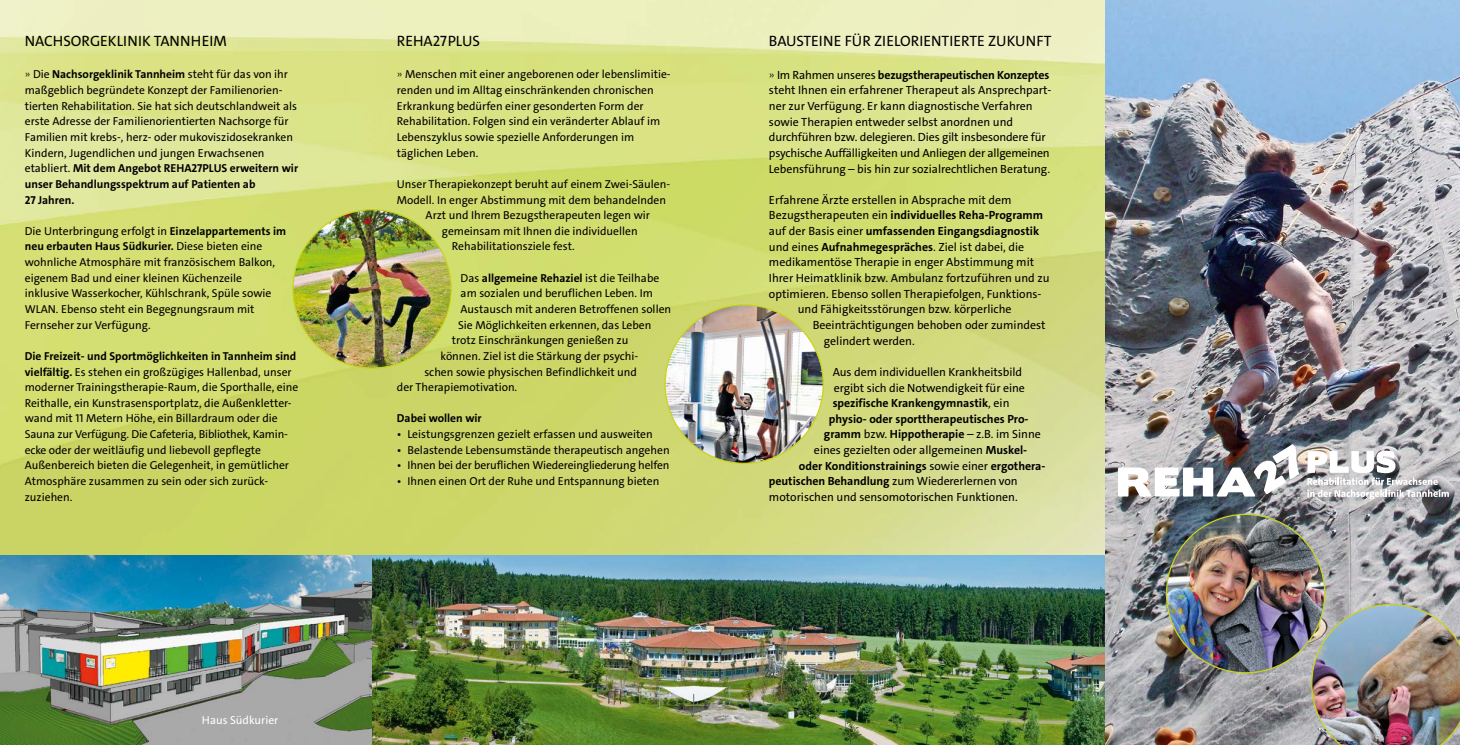
<style>
.page{position:relative;width:1460px;height:745px;background:#fff}
.page>*{position:absolute;margin:0;border:0;box-sizing:border-box;transform-origin:0 0}
.t1{font:15px "The Sans C4 s";color:#000}
.t2{font:11.88px/15.6px "The Sans C4 s";color:#000}
.t3{font:700 11.88px "The Sans C4 s";color:#000}
.t4{font:11.5px/15.6px "The Sans C4 s";color:#000}
.t5{font:700 11.5px "The Sans C4 s";color:#000}
.t6{font:11.5px "The Sans C4 s";color:#fff}
.s1{font-weight:300}
.s2{font-weight:700}
.s3{font-weight:400}
</style>
<div class="page">
<img style="left:0;top:0;width:1106px;height:555px">
<img style="left:0;top:555px;width:1106px;height:189px">
<img style="left:293px;top:210px;width:158px;height:158px;border-radius:79px">
<img style="left:665px;top:305px;width:158px;height:158px;border-radius:79px">
<img style="left:1106px;top:0;width:354px;height:744px">
<img style="left:1166px;top:514px;width:159px;height:158px;border-radius:79px">
<img style="left:1311px;top:603px;width:149px;height:141px">
<img style="left:1118px;top:444px;width:181px;height:52px">
<svg style="left:1307px;top:450px;width:142px;height:49px"></svg>
<h1 class="t1" style="left:25px;top:31px;width:203px">NACHSORGEKLINIK TANNHEIM</h1>
<h1 class="t1" style="left:769px;top:31px;width:284px">BAUSTEINE FÜR ZIELORIENTIERTE ZUKUNFT</h1>
<p class="t4" style="left:25px;top:67px;width:275px"><span class="s1">»</span> Die <span class="s2">Nachsorgeklinik Tannheim</span> steht für das von ihr maßgeblich begründete Konzept der Familienorien&shy;tierten Rehabilitation. Sie hat sich deutschlandweit als erste Adresse der Familienorientierten Nachsorge für Familien mit krebs-, herz- oder mukoviszidosekranken Kindern, Jugendlichen und jungen Erwachsenen etabliert. <span class="s2">Mit dem Angebot REHA27PLUS erweitern wir unser Behandlungsspektrum auf Patienten ab<br>27 Jahren.</span></p>
<p class="t4" style="left:25px;top:223px;width:263px">Die Unterbringung erfolgt in <span class="s2">Einzelappartements im neu erbauten Haus Südkurier.</span> Diese bieten eine wohnliche Atmosphäre mit französischem Balkon, eigenem Bad und einer kleinen Küchenzeile inklusive Wasserkocher, Kühlschrank, Spüle sowie WLAN. Ebenso steht ein Begegnungsraum mit Fernseher zur Verfügung.</p>
<p class="t4" style="left:25px;top:348px;width:275px"><span class="s2">Die Freizeit- und Sportmöglichkeiten in Tannheim sind vielfältig.</span> Es stehen ein großzügiges Hallenbad, unser moderner Trainingstherapie-Raum, die Sporthalle, eine Reithalle, ein Kunstrasensportplatz, die Außenkletter&shy;wand mit 11 Metern Höhe, ein Billardraum oder die Sauna zur Verfügung. Die Cafeteria, Bibliothek, Kamin&shy;ecke oder der weitläufig und liebevoll gepflegte Außenbereich bieten die Gelegenheit, in gemütlicher Atmosphäre zusammen zu sein oder sich zurück&shy;zuziehen.</p>
<h1 class="t1" style="left:397px;top:31px;width:85px">REHA27PLUS</h1>
<p class="t4" style="left:397px;top:67px;width:275px"><span class="s1">»</span> Menschen mit einer angeborenen oder lebenslimitie&shy;renden und im Alltag einschränkenden chronischen Erkrankung bedürfen einer gesonderten Form der Rehabilitation. Folgen sind ein veränderter Ablauf im Lebenszyklus sowie spezielle Anforderungen im täglichen Leben.</p>
<p class="t4" style="left:397px;top:176px;width:275px">Unser Therapiekonzept beruht auf einem Zwei-Säulen-</p>
<p class="t4" style="left:397px;top:192px;width:271px">Modell. In enger Abstimmung mit dem behandelnden</p>
<p class="t4" style="left:426px;top:207px;width:226px">Arzt und Ihrem Bezugstherapeuten legen wir</p>
<p class="t4" style="left:442px;top:223px;width:197px">gemeinsam mit Ihnen die individuellen</p>
<p class="t4" style="left:452px;top:239px;width:124px">Rehabilitationsziele fest.</p>
<p class="t5" style="left:461px;top:270px;width:200px"><span class="s3">Das</span> allgemeine Rehaziel <span class="s3">ist die Teilhabe</span></p>
<p class="t4" style="left:461px;top:285px;width:194px">am sozialen und beruflichen Leben. Im</p>
<p class="t4" style="left:461px;top:301px;width:212px">Austausch mit anderen Betroffenen sollen</p>
<p class="t4" style="left:458px;top:317px;width:195px">Sie Möglichkeiten erkennen, das Leben</p>
<p class="t4" style="left:452px;top:332px;width:178px">trotz Einschränkungen genießen zu</p>
<p class="t4" style="left:441px;top:348px;width:199px">können. Ziel ist die Stärkung der psychi-</p>
<p class="t4" style="left:424px;top:364px;width:214px">schen sowie physischen Befindlichkeit und</p>
<p class="t4" style="left:397px;top:379px;width:122px">der Therapiemotivation.</p>
<p class="t5" style="left:397px;top:411px;width:86px">Dabei wollen wir</p>
<p class="t4" style="left:397px;top:426px;width:257px">• Leistungsgrenzen gezielt erfassen und ausweiten</p>
<p class="t4" style="left:397px;top:442px;width:274px">• Belastende Lebensumstände therapeutisch angehen</p>
<p class="t4" style="left:397px;top:457px;width:274px">• Ihnen bei der beruflichen Wiedereingliederung helfen</p>
<p class="t4" style="left:397px;top:473px;width:264px">• Ihnen einen Ort der Ruhe und Entspannung bieten</p>
<p class="t2" style="left:769px;top:67px;width:284px"><span class="s1">»</span> Im Rahmen unseres <span class="s2">bezugstherapeutischen Konzeptes </span>steht Ihnen ein erfahrener Therapeut als Ansprechpart&shy;ner zur Verfügung. Er kann diagnostische Verfahren sowie Therapien entweder selbst anordnen und durchführen bzw. delegieren. Dies gilt insbesondere für psychische Auffälligkeiten und Anliegen der allgemeinen Lebensführung – bis hin zur sozialrechtlichen Beratung.</p>
<p class="t2" style="left:769px;top:192px;width:244px">Erfahrene Ärzte erstellen in Absprache mit dem</p>
<p class="t3" style="left:769px;top:208px;width:276px"><span class="s3">Bezugstherapeuten ein</span> individuelles Reha-Programm</p>
<p class="t3" style="left:769px;top:223px;width:272px"><span class="s3">auf der Basis einer</span> umfassenden Eingangsdiagnostik</p>
<p class="t2" style="left:769px;top:239px;width:257px">und eines <span class="s2">Aufnahmegespräches</span>. Ziel ist dabei, die</p>
<p class="t2" style="left:769px;top:254px;width:267px">medikamentöse Therapie in enger Abstimmung mit</p>
<p class="t2" style="left:769px;top:270px;width:282px">Ihrer Heimatklinik bzw. Ambulanz fortzuführen und zu</p>
<p class="t2" style="left:769px;top:286px;width:274px">optimieren. Ebenso sollen Therapiefolgen, Funktions-</p>
<p class="t2" style="left:798px;top:301px;width:215px">und Fähigkeitsstörungen bzw. körperliche</p>
<p class="t2" style="left:813px;top:317px;width:234px">Beeinträchtigungen behoben oder zumindest</p>
<p class="t2" style="left:824px;top:332px;width:92px">gelindert werden.</p>
<p class="t2" style="left:833px;top:364px;width:191px">Aus dem individuellen Krankheitsbild</p>
<p class="t2" style="left:834px;top:379px;width:192px">ergibt sich die Notwendigkeit für eine</p>
<p class="t3" style="left:833px;top:395px;width:178px">spezifische Krankengymnastik<span class="s3">, ein</span></p>
<p class="t3" style="left:829px;top:411px;width:201px">physio- oder sporttherapeutisches Pro-</p>
<p class="t3" style="left:824px;top:426px;width:219px">gramm <span class="s3">bzw.</span> Hippotherapie <span class="s3">– z.B. im Sinne</span></p>
<p class="t2" style="left:814px;top:442px;width:215px">eines gezielten oder allgemeinen <span class="s2">Muskel-</span></p>
<p class="t3" style="left:799px;top:458px;width:248px">oder Konditionstrainings <span class="s3">sowie einer</span> ergothera-</p>
<p class="t3" style="left:769px;top:473px;width:250px">peutischen Behandlung <span class="s3">zum Wiedererlernen von</span></p>
<p class="t2" style="left:769px;top:489px;width:250px">motorischen und sensomotorischen Funktionen.</p>
<p class="t6" style="left:202px;top:711px;width:78px">Haus Südkurier</p>
</div>
